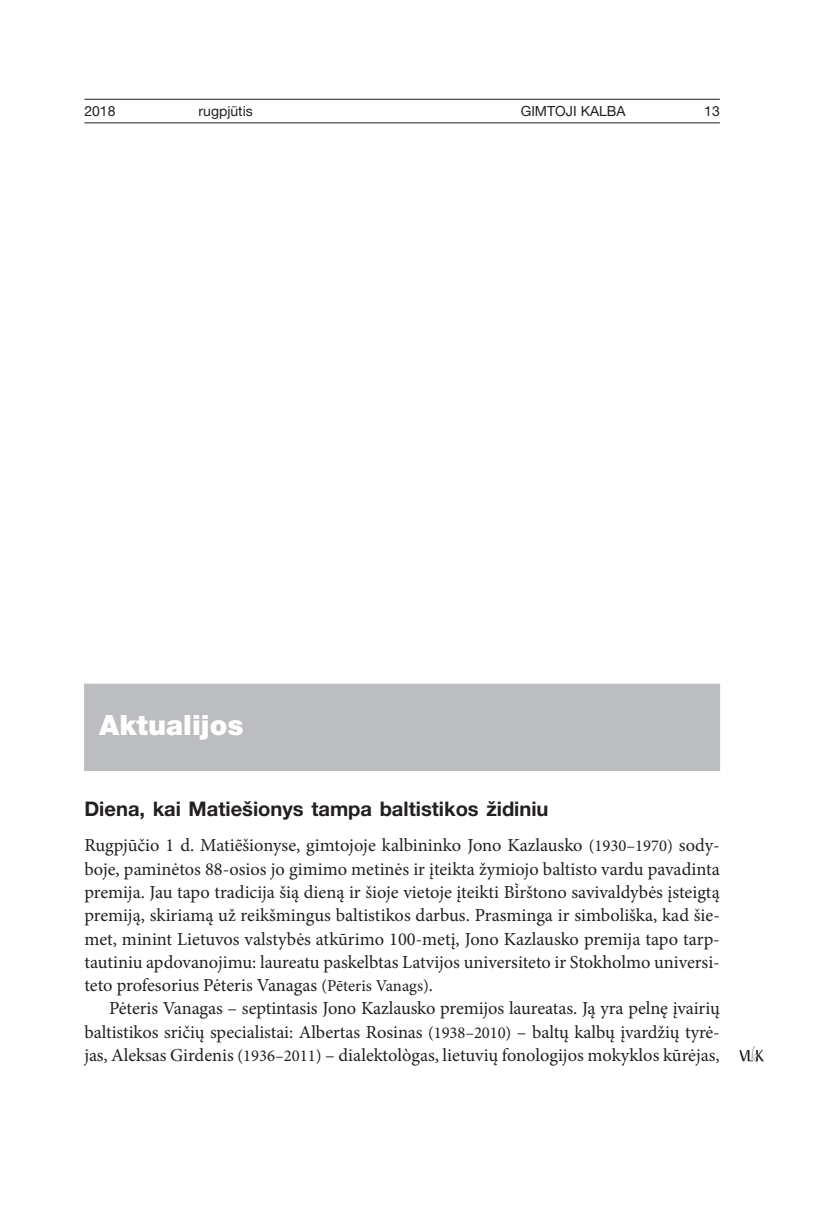
<style>
.page{position:relative;width:839px;height:1216px;background:#fff}
.page>*{position:absolute;margin:0;border:0;box-sizing:border-box;transform-origin:0 0}
.t1{font:900 28px "Helvetica Neue LT Pro";color:#fff}
.t2{font:700 20.12px "Helvetica Neue LT Pro";color:#231f20}
.t3{font:18.38px/23.3px "Minion Pro";letter-spacing:-.005em;color:#231f20;text-align:justify}
.t4{font:14px "Helvetica Neue LT Pro";color:#231f20}
.s1{font-size:16.62px}
.s2{font-family:"Minion Pro Acc"}
</style>
<div class="page">
<hr style="left:84px;top:122px;width:635px;height:1px;background:#231f20">
<hr style="left:84px;top:99px;width:635px;height:1px;background:#231f20">
<img style="left:739px;top:1046px;width:24px;height:17px">
<div style="left:84px;top:684px;width:635px;height:86px;background:#bcbdc0"></div>
<p class="t4" style="left:84px;top:102px;width:33px">2018</p>
<p class="t4" style="left:198px;top:102px;width:56px">rugpjūtis</p>
<p class="t4" style="left:520px;top:102px;width:106px">GIMTOJI KALBA</p>
<p class="t4" style="left:704px;top:102px;width:17px">13</p>
<h1 class="t1" style="left:99px;top:708px;width:146px">Aktualijos</h1>
<p class="t2" style="left:84px;top:796px;width:465px">Diena, kai Matiešionys tampa baltistikos židiniu</p>
<p class="t3" style="left:84px;top:834px;width:637px">Rugpjūčio 1 d. Matiẽšionyse, gimtojoje kalbininko Jono Kazlausko <span class="s1">(1930–1970)</span> sody&shy;boje, paminėtos 88-osios jo gimimo metinės ir įteikta žymiojo baltisto vardu pavadinta premija. Jau tapo tradicija šią dieną ir šioje vietoje įteikti B<span class="s2">O</span>rštono savivaldybės įsteigtą premiją, skiriamą už reikšmingus baltistikos darbus. Prasminga ir simboliška, kad šie&shy;met, minint Lietuvos valstybės atkūrimo 100-metį, Jono Kazlausko premija tapo tarp&shy;tautiniu apdovanojimu: laureatu paskelbtas Latvijos universiteto ir Stokholmo universi&shy;teto profesorius Pėteris Vanagas <span class="s1">(Pēteris Vanags)</span>.</p>
<p class="t3" style="left:84px;top:997px;width:636px;text-indent:25px">Pėteris Vanagas – septintasis Jono Kazlausko premijos laureatas. Ją yra pelnę įvairių baltistikos sričių specialistai: Albertas Rosinas <span class="s1">(1938–2010)</span> – baltų kalbų įvardžių tyrė&shy;jas, Aleksas Girdenis <span class="s1">(1936–2011)</span> – dialektològas, lietuvių fonologijos mokyklos kūrėjas,</p>
</div>
